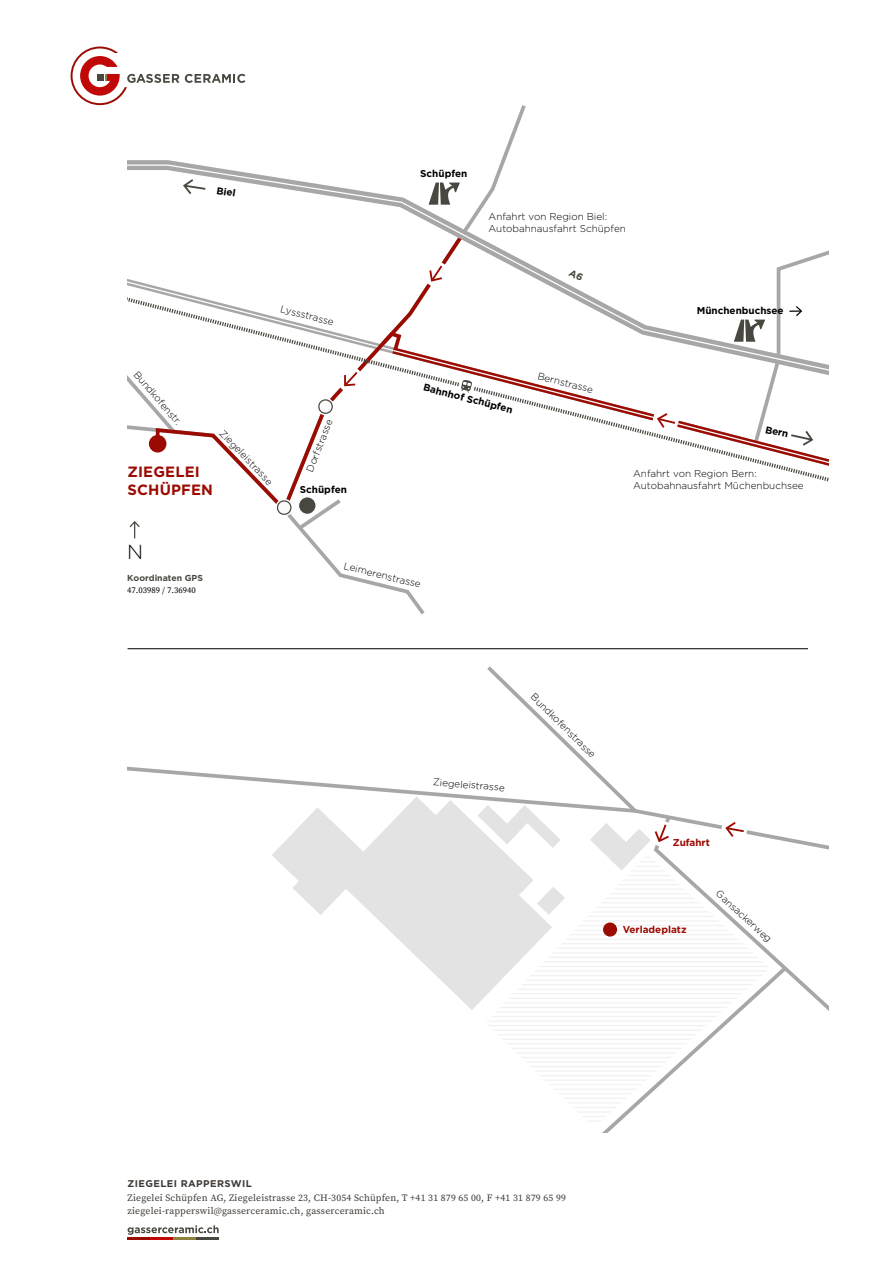
<style>
.page{position:relative;width:893px;height:1263px;background:#fff}
.page>*{position:absolute;margin:0;border:0;box-sizing:border-box;transform-origin:0 0}
.t1{font:300 20.25px "Gotham";color:#000}
.t2{font:700 14.85px/17.9px "Gotham";letter-spacing:.01em;color:#9c0b01}
.t3{font:300 9.9px/11.9px "Gotham";color:#000}
.t4{font:700 9.9px "Gotham";color:#000}
.t5{font:700 9.9px "Gotham";color:#9c0b01}
.t6{font:9.75px/13px "Source Serif Pro";letter-spacing:.02em;color:#3e3935}
.t7{font:700 9.75px "Gotham";letter-spacing:.04em;color:#3e3935}
.t8{font:8.7px "Source Serif Pro";color:#000}
.t9{font:700 8.7px "Gotham";color:#494840}
</style>
<div class="page">
<svg style="left:128px;top:1225px;width:91px;height:10px"></svg>
<hr style="left:128px;top:1237px;width:22px;height:2px;background:#9c0b01">
<hr style="left:150px;top:1237px;width:23px;height:2px;background:#c00808">
<hr style="left:173px;top:1237px;width:23px;height:2px;background:#8d823d">
<hr style="left:196px;top:1237px;width:23px;height:2px;background:#494840">
<hr style="left:128px;top:648px;width:680px;height:1px;background:#000">
<svg style="left:279px;top:862px;width:57px;height:53px"></svg>
<svg style="left:336px;top:862px;width:83px;height:97px;fill:#e3e3e3"></svg>
<svg style="left:128px;top:396px;width:196px;height:102px"></svg>
<svg style="left:128px;top:766px;width:291px;height:96px"></svg>
<svg style="left:496px;top:396px;width:332px;height:82px"></svg>
<svg style="left:651px;top:409px;width:29px;height:25px"></svg>
<svg style="left:419px;top:666px;width:409px;height:466px"></svg>
<div style="left:603px;top:922px;width:14px;height:14px;background:#9c0b01;border-radius:50%"></div>
<svg style="left:130px;top:521px;width:10px;height:17px"></svg>
<svg style="left:734px;top:396px;width:94px;height:52px"></svg>
<div style="left:317px;top:398px;width:17px;height:17px;background:#fff;border-radius:50%"></div>
<svg style="left:316px;top:396px;width:22px;height:18px"></svg>
<svg style="left:275px;top:496px;width:150px;height:119px"></svg>
<svg style="left:128px;top:155px;width:645px;height:241px"></svg>
<svg style="left:128px;top:164px;width:700px;height:222px"></svg>
<svg style="left:185px;top:74px;width:60px;height:9px"></svg>
<svg style="left:71px;top:47px;width:108px;height:58px"></svg>
<svg style="left:568px;top:269px;width:16px;height:12px"></svg>
<p class="t4" style="left:218px;top:184px;width:21px;rotate:9deg">Biel</p>
<p class="t4" style="left:420px;top:167px;width:49px">Schüpfen</p>
<p class="t3" style="left:488px;top:210px;width:139px">Anfahrt von Region Biel:<br>Autobahnausfahrt Schüpfen</p>
<p class="t3" style="left:282px;top:303px;width:56px;rotate:14deg">Lyssstrasse</p>
<p class="t3" style="left:140px;top:368px;width:69px;rotate:49deg">Bundkofenstr.</p>
<p class="t3" style="left:226px;top:427px;width:73px;rotate:46deg">Ziegeleistrasse</p>
<h2 class="t2" style="left:127px;top:463px;width:87px">ZIEGELEI<br>SCHÜPFEN</h2>
<p class="t3" style="left:304px;top:469px;width:57px;rotate:-69deg">Dorfstrasse</p>
<p class="t4" style="left:300px;top:483px;width:49px">Schüpfen</p>
<p class="t4" style="left:425px;top:381px;width:93px;rotate:14deg">Bahnho f Schüpfen</p>
<h1 class="t1" style="left:127px;top:539px;width:18px">N</h1>
<p class="t9" style="left:127px;top:572px;width:77px">Koordinaten GPS</p>
<p class="t8" style="left:127px;top:585px;width:70px">47.03989 / 7.36940</p>
<p class="t3" style="left:345px;top:559px;width:80px;rotate:14deg">Leimerenstrasse</p>
<p class="t3" style="left:539px;top:370px;width:58px;rotate:14deg">Bernstrasse</p>
<p class="t4" style="left:697px;top:304px;width:88px">Münchenbuchsee</p>
<p class="t4" style="left:767px;top:423px;width:25px;rotate:12deg">Bern</p>
<p class="t3" style="left:633px;top:468px;width:172px">Anfahrt von Region Bern:<br>Autobahnausfahrt Müchenbuchsee</p>
<p class="t3" style="left:434px;top:775px;width:73px;rotate:5deg">Ziegeleistrasse</p>
<p class="t3" style="left:537px;top:690px;width:88px;rotate:45deg">Bundkofenstrasse</p>
<p class="t5" style="left:673px;top:836px;width:39px">Zufahrt</p>
<p class="t5" style="left:623px;top:923px;width:65px">Verladeplatz</p>
<p class="t3" style="left:722px;top:887px;width:73px;rotate:43deg">Gansackerweg</p>
<p class="t7" style="left:128px;top:1177px;width:126px">ZIEGELEI RAPPERSWIL</p>
<p class="t6" style="left:128px;top:1191px;width:440px">Ziegelei Schüpfen AG, Ziegeleistrasse 23, CH-3054 Schüpfen, T +41 31 879 65 00, F +41 31 879 65 99 ziegelei-rapperswil@gasserceramic.ch, gasserceramic.ch</p>
</div>
